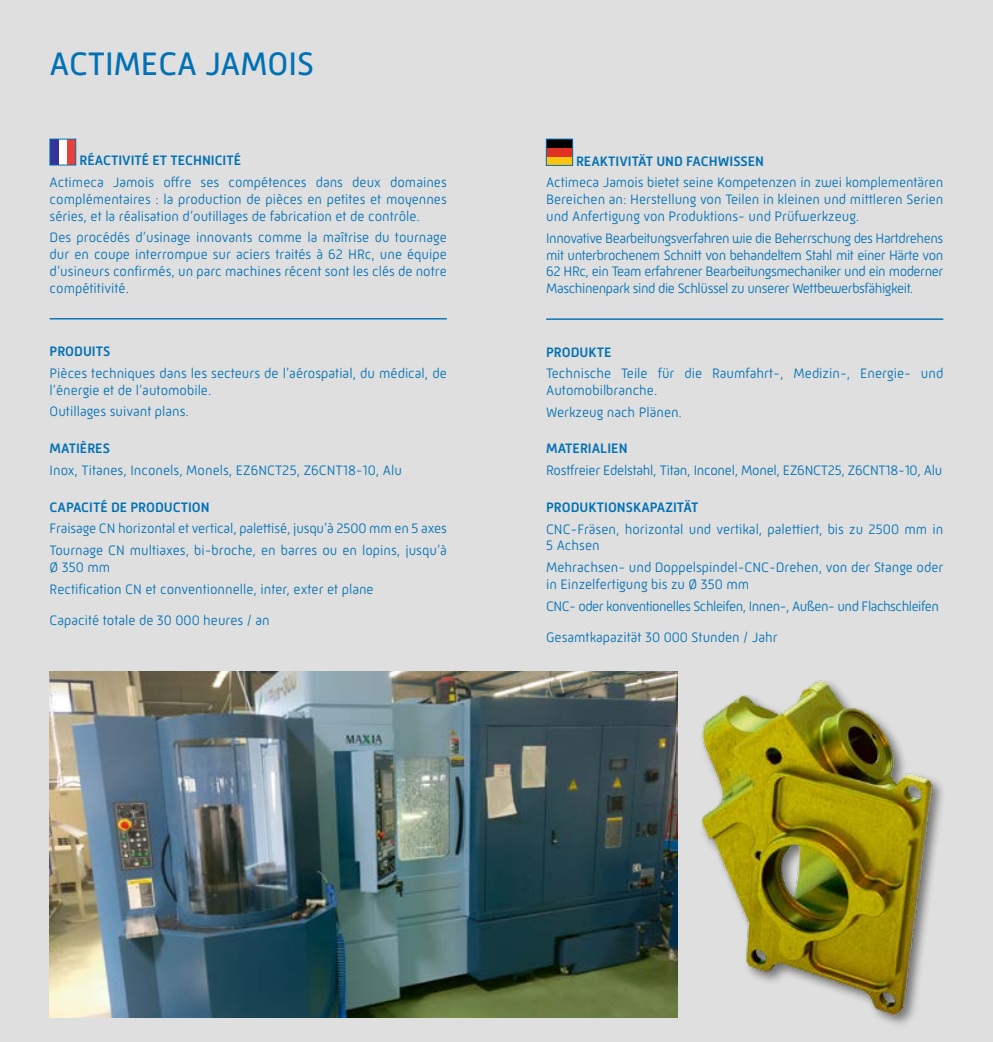
<style>
.page{position:relative;width:993px;height:1042px;background:#fff}
.page>*{position:absolute;margin:0;border:0;box-sizing:border-box;transform-origin:0 0}
.t1{font:33.25px "Mic 32 New";color:#0071b4}
.t2{font:300 14px/16.8px "Mic 32 New";color:#0071b4}
.t3{font:500 14px "Mic 32 New";color:#0071b4}
.t4{font:300 14px "Mic 32 New";letter-spacing:-.02em;color:#0071b4}
.t5{font:300 14px "Mic 32 New";letter-spacing:-.035em;color:#0071b4}
</style>
<div class="page">
<div style="left:0;top:0;width:992px;height:1042px;background:#dfdfe0"></div>
<img style="left:50px;top:671px;width:627px;height:346px">
<img style="left:700px;top:680px;width:243px;height:345px">
<div style="left:50px;top:139px;width:26px;height:26px;background:#e8413c"></div>
<div style="left:50px;top:139px;width:17px;height:26px;background:#fff"></div>
<div style="left:50px;top:139px;width:8px;height:26px;background:#36349a"></div>
<div style="left:50px;top:139px;width:26px;height:26px;border:1px solid #0071b4"></div>
<hr style="left:50px;top:318px;width:396px;height:1px;background:#0071b4">
<div style="left:546px;top:139px;width:26px;height:26px;background:#010101"></div>
<div style="left:546px;top:148px;width:26px;height:17px;background:#e03223"></div>
<div style="left:546px;top:157px;width:26px;height:8px;background:#fcc514"></div>
<div style="left:546px;top:139px;width:26px;height:27px;border:1px solid #0071b4"></div>
<hr style="left:546px;top:318px;width:397px;height:2px;background:#0071b4">
<h1 class="t1" style="left:50px;top:45px;width:266px">ACTIMECA JAMOIS</h1>
<p class="t3" style="left:79px;top:152px;width:163px">RÉACTIVITÉ ET TECHNICITÉ</p>
<p class="t2" style="left:50px;top:174px;width:398px;text-align:justify">Actimeca Jamois offre ses compétences dans deux domaines complémentaires : la production de pièces en petites et moyennes séries, et la réalisation d’outillages de fabrication et de contrôle.</p>
<p class="t2" style="left:50px;top:229px;width:398px;text-align:justify">Des procédés d’usinage innovants comme la maîtrise du tournage dur en coupe interrompue sur aciers traités à 62 HRc, une équipe d’usineurs confirmés, un parc machines récent sont les clés de notre compétitivité.</p>
<p class="t3" style="left:50px;top:343px;width:62px">PRODUITS</p>
<p class="t2" style="left:50px;top:365px;width:398px">Pièces techniques dans les secteurs de l’aérospatial, du médical, de l’énergie et de l’automobile.</p>
<p class="t2" style="left:50px;top:403px;width:141px">Outillages suivant plans.</p>
<p class="t3" style="left:50px;top:440px;width:62px">MATIÈRES</p>
<p class="t2" style="left:50px;top:462px;width:354px">Inox, Titanes, Inconels, Monels, EZ6NCT25, Z6CNT18-10, Alu</p>
<p class="t3" style="left:50px;top:499px;width:161px">CAPACITÉ DE PRODUCTION</p>
<p class="t2" style="left:50px;top:518px;width:398px;line-height:21.7px">Fraisage CN horizontal et vertical, palettisé, jusqu’à 2500 mm en 5 axes<br>Tournage CN multiaxes, bi-broche, en barres ou en lopins, jusqu’à</p>
<p class="t2" style="left:50px;top:556px;width:325px;line-height:21.7px">Ø 350 mm<br>Rectification CN et conventionnelle, inter, exter et plane</p>
<p class="t2" style="left:50px;top:612px;width:221px">Capacité totale de 30 000 heures / an</p>
<p class="t3" style="left:576px;top:153px;width:189px">REAKTIVITÄT UND FACHWISSEN</p>
<p class="t2" style="left:546px;top:174px;width:398px;text-align:justify">Actimeca Jamois bietet seine Kompetenzen in zwei komplementären Bereichen an: Herstellung von Teilen in kleinen und mittleren Serien und Anfertigung von Produktions- und Prüfwerkzeug.</p>
<p class="t2" style="left:546px;top:229px;width:398px;text-align:justify">Innovative Bearbeitungsverfahren wie die Beherrschung des Hartdrehens mit unterbrochenem Schnitt von behandeltem Stahl mit einer Härte von 62 HRc, ein Team erfahrener Bearbeitungsmechaniker und ein moderner Maschinenpark sind die Schlüssel zu unserer Wettbewerbsfähigkeit.</p>
<p class="t3" style="left:546px;top:344px;width:67px">PRODUKTE</p>
<p class="t2" style="left:546px;top:365px;width:398px">Technische Teile für die Raumfahrt-, Medizin-, Energie- und<br>Automobilbranche.</p>
<p class="t2" style="left:546px;top:404px;width:137px">Werkzeug nach Plänen.</p>
<p class="t3" style="left:546px;top:441px;width:83px">MATERIALIEN</p>
<p class="t4" style="left:546px;top:462px;width:397px">Rostfreier Edelstahl, Titan, Inconel, Monel, EZ6NCT25, Z6CNT18-10, Alu</p>
<p class="t3" style="left:546px;top:499px;width:154px">PRODUKTIONSKAPAZITÄT</p>
<p class="t2" style="left:546px;top:520px;width:398px">CNC-Fräsen, horizontal und vertikal, palettiert, bis zu 2500 mm in<br>5 Achsen</p>
<p class="t2" style="left:546px;top:559px;width:398px">Mehrachsen- und Doppelspindel-CNC-Drehen, von der Stange oder in Einzelfertigung bis zu Ø 350 mm</p>
<p class="t5" style="left:546px;top:598px;width:394px">CNC- oder konventionelles Schleifen, Innen-, Außen- und Flachschleifen</p>
<p class="t2" style="left:546px;top:629px;width:233px">Gesamtkapazität 30 000 Stunden / Jahr</p>
</div>
